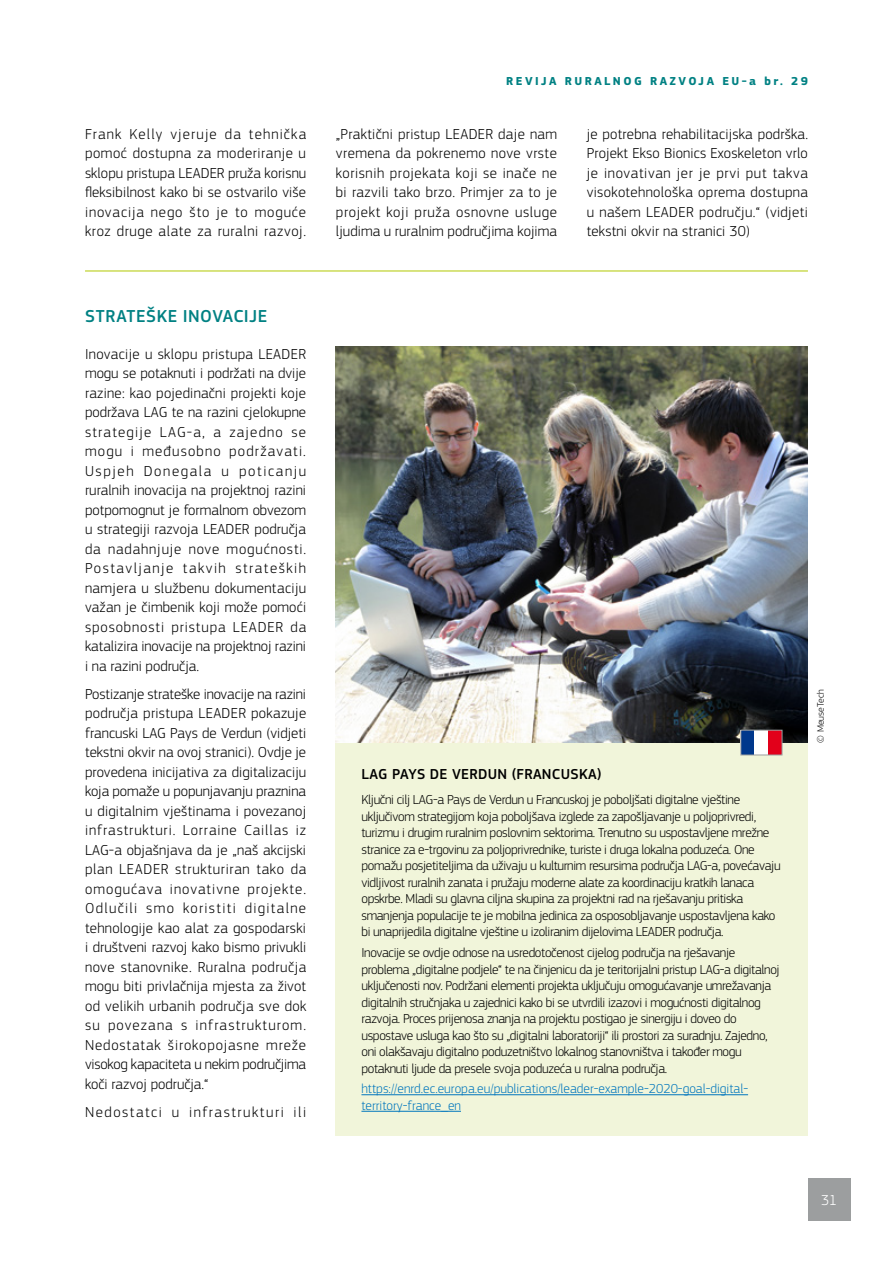
<style>
.page{position:relative;width:893px;height:1263px;background:#fff}
.page>*{position:absolute;margin:0;border:0;box-sizing:border-box;transform-origin:0 0}
.t1{font:500 18px "EC Square Sans Pro";letter-spacing:.025em;color:#008183}
.t2{font:300 15px/19.5px "EC Square Sans Pro";letter-spacing:.01em;color:#000;text-align:justify}
.t3{font:300 15px "EC Square Sans Pro";letter-spacing:.1em;color:#000}
.t4{font:500 15px "EC Square Sans Pro";letter-spacing:.02em;color:#000}
.t5{font:300 15px "EC Square Sans Pro";color:#fff}
.t6{font:300 13.5px/16.5px "EC Square Sans Pro";letter-spacing:-.025em;color:#000}
.t7{font:300 13.5px/16.5px "EC Square Sans Pro";color:#0076bd}
.t8{font:700 12px "EC Square Sans Pro";letter-spacing:.2em;color:#008183}
.t9{font:300 9.75px "EC Square Sans Pro";color:#000}
</style>
<div class="page">
<hr style="left:85px;top:271px;width:723px;height:1px;background:#b1c800">
<div style="left:336px;top:742px;width:472px;height:393px;background:#f1f5da"></div>
<hr style="left:361px;top:1094px;width:387px;height:1px;background:#0076bd">
<hr style="left:361px;top:1111px;width:100px;height:1px;background:#0076bd">
<img style="left:336px;top:347px;width:472px;height:395px">
<div style="left:741px;top:730px;width:14px;height:25px;background:#00388c"></div>
<div style="left:755px;top:730px;width:13px;height:25px;background:#fff"></div>
<div style="left:768px;top:730px;width:14px;height:25px;background:#e2001a"></div>
<div style="left:740px;top:730px;width:42px;height:25px;border:1px solid #9c9e9f"></div>
<div style="left:808px;top:1178px;width:42px;height:42px;background:#9c9e9f"></div>
<p class="t8" style="left:506px;top:74px;width:303px">REVIJA RURALNOG RAZVOJA EU-a br. 29</p>
<p class="t2" style="left:85px;top:124px;width:223px">Frank Kelly vjeruje da tehnička pomoć dostupna za moderiranje u sklopu pristupa LEADER pruža korisnu fleksibilnost kako bi se ostvarilo više inovacija nego što je to moguće kroz druge alate za ruralni razvoj.</p>
<p class="t2" style="left:336px;top:124px;width:223px">„Praktični pristup LEADER daje nam vremena da pokrenemo nove vrste korisnih projekata koji se inače ne bi razvili tako brzo. Primjer za to je projekt koji pruža osnovne usluge ljudima u ruralnim područjima kojima</p>
<p class="t2" style="left:587px;top:124px;width:223px">je potrebna rehabilitacijska podrška.<br>Projekt Ekso Bionics Exoskeleton vrlo je inovativan jer je prvi put takva visokotehnološka oprema dostupna u našem LEADER području.“ (vidjeti tekstni okvir na stranici 30)</p>
<p class="t1" style="left:85px;top:306px;width:184px">STRATEŠKE INOVACIJE</p>
<p class="t2" style="left:85px;top:344px;width:223px">Inovacije u sklopu pristupa LEADER mogu se potaknuti i podržati na dvije razine: kao pojedinačni projekti koje podržava LAG te na razini cjelokupne strategije LAG-a, a zajedno se mogu i međusobno podržavati.<br>Uspjeh Donegala u poticanju ruralnih inovacija na projektnoj razini potpomognut je formalnom obvezom u strategiji razvoja LEADER područja da nadahnjuje nove mogućnosti.<br>Postavljanje takvih strateških namjera u službenu dokumentaciju važan je čimbenik koji može pomoći sposobnosti pristupa LEADER da katalizira inovacije na projektnoj razini i na razini područja.</p>
<p class="t2" style="left:85px;top:684px;width:223px">Postizanje strateške inovacije na razini područja pristupa LEADER pokazuje francuski LAG Pays de Verdun (vidjeti tekstni okvir na ovoj stranici). Ovdje je provedena inicijativa za digitalizaciju koja pomaže u popunjavanju praznina u digitalnim vještinama i povezanoj infrastrukturi. Lorraine Caillas iz LAG-a objašnjava da je „naš akcijski plan LEADER strukturiran tako da omogućava inovativne projekte.<br>Odlučili smo koristiti digitalne tehnologije kao alat za gospodarski i društveni razvoj kako bismo privukli nove stanovnike. Ruralna područja mogu biti privlačnija mjesta za život od velikih urbanih područja sve dok su povezana s infrastrukturom.<br>Nedostatak širokopojasne mreže visokog kapaciteta u nekim područjima koči razvoj područja.“</p>
<p class="t3" style="left:85px;top:1103px;width:223px">Nedostatci u infrastrukturi ili</p>
<p class="t4" style="left:362px;top:766px;width:241px">LAG PAYS DE VERDUN (FRANCUSKA)</p>
<p class="t6" style="left:361px;top:791px;width:421px">Ključni cilj LAG-a Pays de Verdun u Francuskoj je poboljšati digitalne vještine uključivom strategijom koja poboljšava izglede za zapošljavanje u poljoprivredi, turizmu i drugim ruralnim poslovnim sektorima. Trenutno su uspostavljene mrežne stranice za e-trgovinu za poljoprivrednike, turiste i druga lokalna poduzeća. One pomažu posjetiteljima da uživaju u kulturnim resursima područja LAG-a, povećavaju vidljivost ruralnih zanata i pružaju moderne alate za koordinaciju kratkih lanaca opskrbe. Mladi su glavna ciljna skupina za projektni rad na rješavanju pritiska smanjenja populacije te je mobilna jedinica za osposobljavanje uspostavljena kako bi unaprijedila digitalne vještine u izoliranim dijelovima LEADER područja.</p>
<p class="t6" style="left:361px;top:944px;width:420px">Inovacije se ovdje odnose na usredotočenost cijelog područja na rješavanje problema „digitalne podjele“ te na činjenicu da je teritorijalni pristup LAG-a digitalnoj uključenosti nov. Podržani elementi projekta uključuju omogućavanje umrežavanja digitalnih stručnjaka u zajednici kako bi se utvrdili izazovi i mogućnosti digitalnog razvoja. Proces prijenosa znanja na projektu postigao je sinergiju i doveo do uspostave usluga kao što su „digitalni laboratoriji“ ili prostori za suradnju. Zajedno, oni olakšavaju digitalno poduzetništvo lokalnog stanovništva i također mogu potaknuti ljude da presele svoja poduzeća u ruralna područja.</p>
<p class="t7" style="left:361px;top:1080px;width:388px">https://enrd.ec.europa.eu/publications/leader-example-2020-goal-digital&shy;territory-france_en</p>
<p class="t9" style="left:815px;top:742px;width:54px;rotate:-90deg">© MeuseTech</p>
<p class="t5" style="left:821px;top:1191px;width:18px">31</p>
</div>
